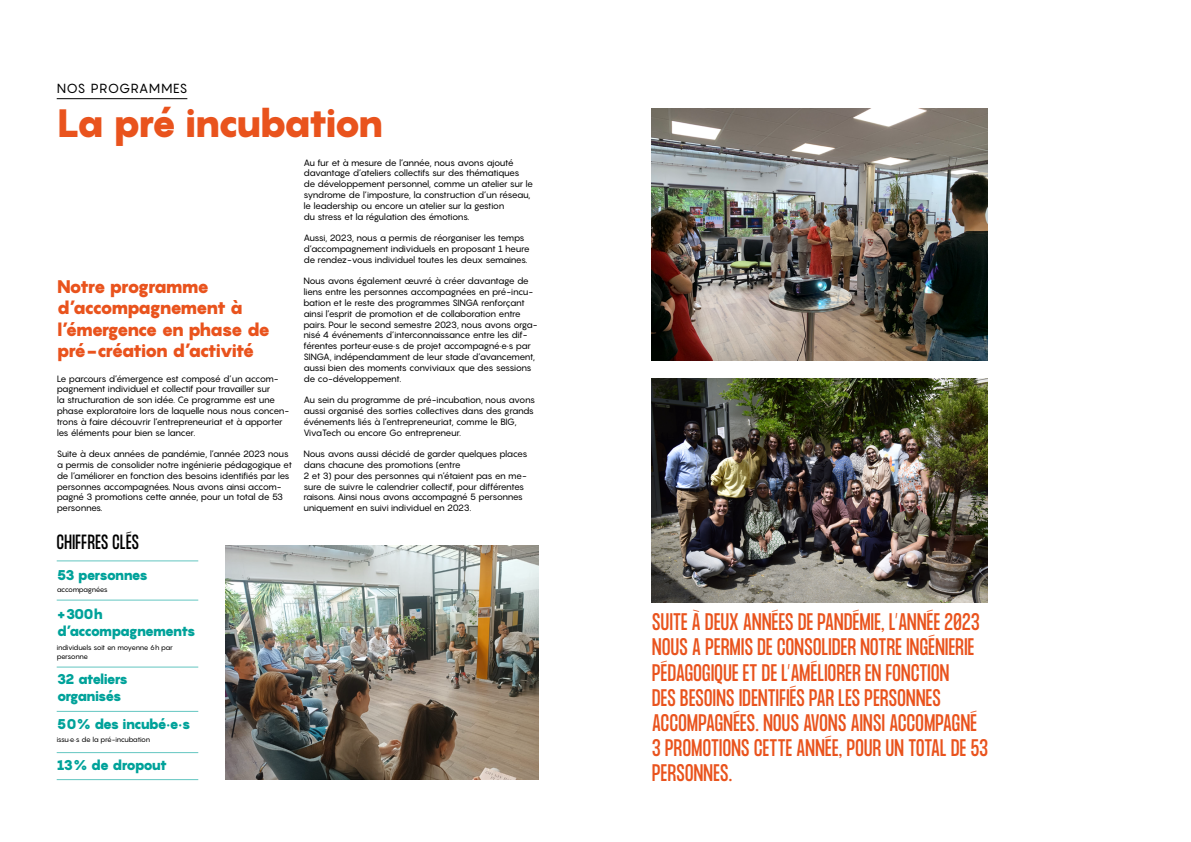
<style>
.page{position:relative;width:1191px;height:842px;background:#fff}
.page>*{position:absolute;margin:0;border:0;box-sizing:border-box;transform-origin:0 0}
.t1{font:900 39px "Pangram";letter-spacing:-.095em;color:#e9531d}
.t2{font:21px/25.2px "Formula Condensed";letter-spacing:.02em;color:#e9531d}
.t3{font:900 18px/21.6px "Pangram";letter-spacing:-.1em;color:#e9531d}
.t4{font:18px "Formula Condensed";letter-spacing:.03em;color:#000}
.t5{font:900 14px/16.8px "Pangram";letter-spacing:-.1em;color:#00a29a}
.t6{font:13px "Pangram";letter-spacing:.025em;color:#000}
.t7{font:9px/10.8px "Pangram";letter-spacing:-.06em;color:#000}
.t8{font:7px/8.4px "Pangram";letter-spacing:-.06em;color:#000}
</style>
<div class="page">
<img style="left:651px;top:108px;width:336px;height:252px">
<img style="left:651px;top:378px;width:336px;height:224px">
<hr style="left:57px;top:98px;width:130px;height:1px;background:#000">
<hr style="left:57px;top:600px;width:141px;height:1px;background:#00a29a">
<hr style="left:57px;top:561px;width:141px;height:1px;background:#00a29a">
<hr style="left:57px;top:711px;width:141px;height:1px;background:#00a29a">
<hr style="left:57px;top:752px;width:141px;height:1px;background:#00a29a">
<hr style="left:57px;top:779px;width:141px;height:1px;background:#00a29a">
<hr style="left:57px;top:667px;width:141px;height:1px;background:#00a29a">
<img style="left:226px;top:546px;width:313px;height:234px">
<h3 class="t6" style="left:57px;top:80px;width:132px">NOS PROGRAMMES</h3>
<h1 class="t1" style="left:56px;top:97px;width:329px">La pré incubation</h1>
<h3 class="t3" style="left:57px;top:275px;width:215px">Notre programme d’accompagnement à l’émergence en phase de pré-création d’activité</h3>
<p class="t7" style="left:57px;top:373px;width:234px">Le parcours d’émergence est composé d’un accom&shy;pagnement individuel et collectif pour travailler sur<br>la structuration de son idée. Ce programme est une phase exploratoire lors de laquelle nous nous concen&shy;trons à faire découvrir l’entrepreneuriat et à apporter les éléments pour bien se lancer.</p>
<p class="t7" style="left:57px;top:448px;width:237px">Suite à deux années de pandémie, l’année 2023 nous a permis de consolider notre ingénierie pédagogique et de l’améliorer en fonction des besoins identifiés par les personnes accompagnées. Nous avons ainsi accom&shy;pagné 3 promotions cette année, pour un total de 53 personnes.</p>
<h3 class="t4" style="left:57px;top:531px;width:84px">CHIFFRES CLÉS</h3>
<h3 class="t5" style="left:57px;top:566px;width:93px">53 personnes</h3>
<p class="t8" style="left:57px;top:585px;width:53px">accompagnées</p>
<h3 class="t5" style="left:57px;top:606px;width:140px">+300h d’accompagnements</h3>
<p class="t8" style="left:57px;top:643px;width:118px">individuels soit en moyenne 6h par personne</p>
<h3 class="t5" style="left:57px;top:671px;width:73px">32 ateliers organisés</h3>
<h3 class="t5" style="left:57px;top:716px;width:135px">50% des incubé·e·s</h3>
<h3 class="t5" style="left:57px;top:756px;width:112px">13% de dropout</h3>
<p class="t8" style="left:57px;top:735px;width:95px">issu·e·s de la pré-incubation</p>
<p class="t7" style="left:303px;top:157px;width:231px">Au fur et à mesure de l’année, nous avons ajouté davantage d’ateliers collectifs sur des thématiques de développement personnel, comme un atelier sur le syndrome de l’imposture, la construction d’un réseau, le leadership ou encore un atelier sur la gestion<br>du stress et la régulation des émotions.</p>
<p class="t7" style="left:303px;top:232px;width:228px">Aussi, 2023, nous a permis de réorganiser les temps d’accompagnement individuels en proposant 1 heure de rendez-vous individuel toutes les deux semaines.</p>
<p class="t7" style="left:303px;top:276px;width:236px">Nous avons également œuvré à créer davantage de liens entre les personnes accompagnées en pré-incu&shy;bation et le reste des programmes SINGA renforçant ainsi l’esprit de promotion et de collaboration entre pairs. Pour le second semestre 2023, nous avons orga&shy;nisé 4 événements d’interconnaissance entre les dif&shy;férentes porteur·euse·s de projet accompagné·e·s par SINGA, indépendamment de leur stade d’avancement, aussi bien des moments conviviaux que des sessions de co-développement.</p>
<p class="t7" style="left:303px;top:394px;width:233px">Au sein du programme de pré-incubation, nous avons aussi organisé des sorties collectives dans des grands événements liés à l’entrepreneuriat, comme le BIG, VivaTech ou encore Go entrepreneur.</p>
<p class="t7" style="left:303px;top:448px;width:225px">Nous avons aussi décidé de garder quelques places dans chacune des promotions (entre<br>2 et 3) pour des personnes qui n’étaient pas en me&shy;sure de suivre le calendrier collectif, pour différentes raisons. Ainsi nous avons accompagné 5 personnes uniquement en suivi individuel en 2023.</p>
<p class="t2" style="left:652px;top:610px;width:337px">SUITE À DEUX ANNÉES DE PANDÉMIE, L’ANNÉE 2023<br>NOUS A PERMIS DE CONSOLIDER NOTRE INGÉNIERIE PÉDAGOGIQUE ET DE L’AMÉLIORER EN FONCTION<br>DES BESOINS IDENTIFIÉS PAR LES PERSONNES ACCOMPAGNÉES. NOUS AVONS AINSI ACCOMPAGNÉ 3 PROMOTIONS CETTE ANNÉE, POUR UN TOTAL DE 53<br>PERSONNES.</p>
</div>
